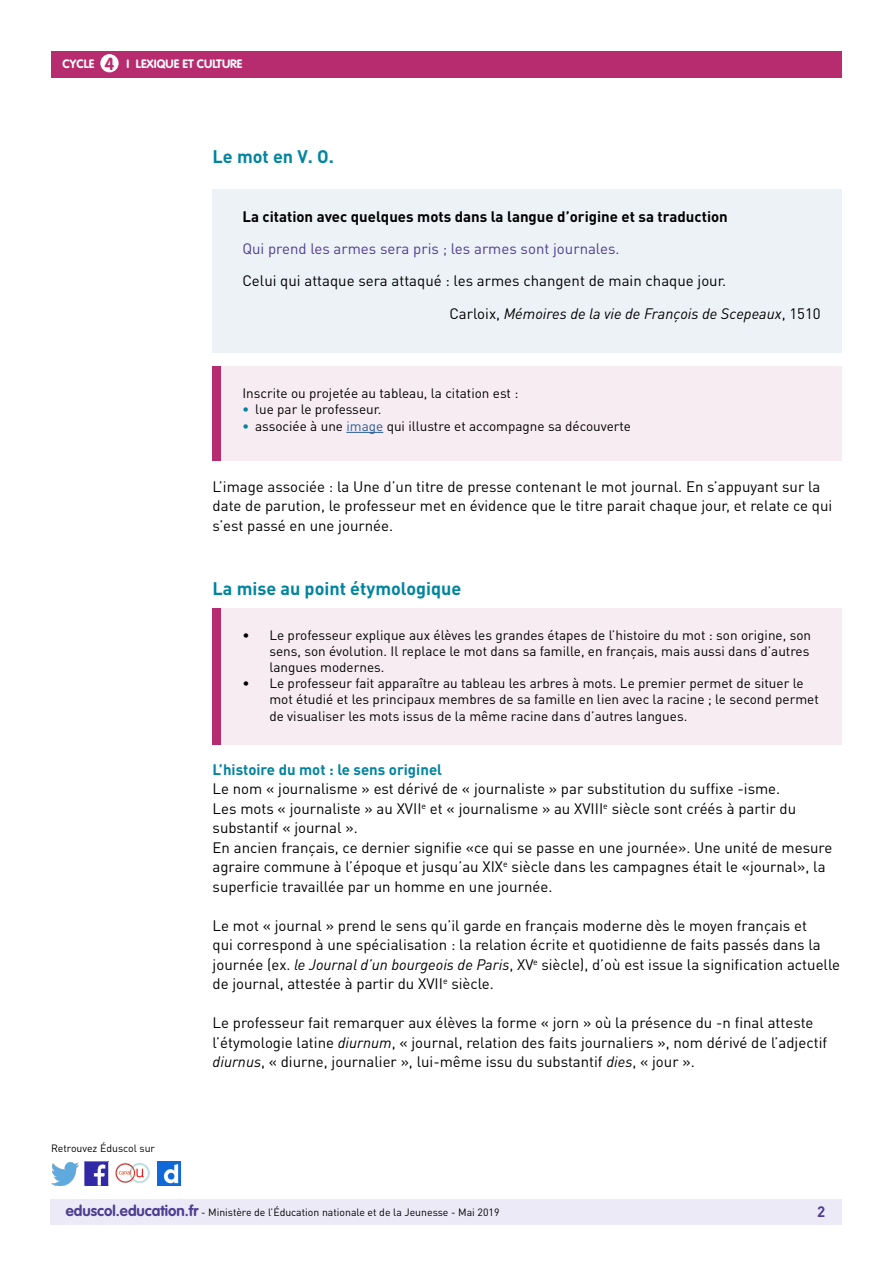
<style>
.page{position:relative;width:893px;height:1263px;background:#fff}
.page>*{position:absolute;margin:0;border:0;box-sizing:border-box;transform-origin:0 0}
.t1{font:700 18px "DIN Pro";color:#0084a0}
.t2{font:700 17.25px "VAG Rounded Std";color:#b72c6e}
.t3{font:15px/19.5px "DIN Pro";color:#000}
.t4{font:700 15px "DIN Pro";color:#000}
.t5{font:15px "DIN Pro";color:#4e3e91}
.t6{font:700 15px "DIN Pro";color:#0084a0}
.t7{font:700 15px "DIN Pro";color:#4e3e91}
.t8{font:13.5px/16.2px "DIN Pro";color:#000}
.t9{font:700 12px "VAG Rounded Std";color:#fff}
.t10{font:10.5px "DIN Pro";color:#000}
.s1{font-style:italic}
.s2{font-weight:700;color:#0084a0}
.s3{color:#275b9b}
.s4{font-family:"VAG Rounded Std";font-weight:700;font-size:15px;color:#4e3e91}
</style>
<div class="page">
<div style="left:50px;top:1199px;width:791px;height:26px;background:#eceaf6"></div>
<div style="left:51px;top:51px;width:791px;height:27px;background:#b72c6e"></div>
<div style="left:100px;top:54px;width:19px;height:18px;background:#fff;border-radius:50%"></div>
<img style="left:85px;top:1162px;width:23px;height:23px">
<img style="left:51px;top:1163px;width:28px;height:22px">
<img style="left:158px;top:1162px;width:22px;height:23px">
<img style="left:115px;top:1163px;width:35px;height:20px">
<div style="left:213px;top:367px;width:629px;height:94px;background:#f7ecf1"></div>
<hr style="left:346px;top:432px;width:37px;height:1px;background:#275b9b">
<div style="left:213px;top:367px;width:8px;height:94px;background:#b72c6e"></div>
<div style="left:213px;top:608px;width:629px;height:137px;background:#f7ecf1"></div>
<div style="left:213px;top:608px;width:8px;height:137px;background:#b72c6e"></div>
<div style="left:213px;top:189px;width:629px;height:164px;background:#edf2f6"></div>
<p class="t2" style="left:105px;top:53px;width:11px">4</p>
<p class="t9" style="left:63px;top:57px;width:33px">CYCLE</p>
<p class="t9" style="left:127px;top:57px;width:117px">I LEXIQUE ET CULTURE</p>
<p class="t1" style="left:213px;top:144px;width:123px">Le mot en V. O.</p>
<p class="t4" style="left:242px;top:207px;width:487px">La citation avec quelques mots dans la langue d’origine et sa traduction</p>
<p class="t5" style="left:242px;top:239px;width:379px">Qui prend les armes sera pris ; les armes sont journales.</p>
<p class="t3" style="left:449px;top:265px;width:373px;line-height:32.2px;text-indent:-207px">Celui qui attaque sera attaqué : les armes changent de main chaque jour.<br>Carloix, <span class="s1">Mémoires de la vie de François de Scepeaux</span>, 1510</p>
<p class="t8" style="left:242px;top:385px;width:278px">Inscrite ou projetée au tableau, la citation est :</p>
<p class="t8" style="left:242px;top:401px;width:141px"><span class="s2">•</span> lue par le professeur.</p>
<p class="t8" style="left:242px;top:417px;width:390px"><span class="s2">•</span> associée à une <span class="s3">image</span> qui illustre et accompagne sa découverte</p>
<p class="t3" style="left:213px;top:476px;width:621px">L’image associée : la Une d’un titre de presse contenant le mot journal. En s’appuyant sur la date de parution, le professeur met en évidence que le titre parait chaque jour, et relate ce qui s’est passé en une journée.</p>
<p class="t1" style="left:213px;top:577px;width:250px">La mise au point étymologique</p>
<p class="t8" style="left:269px;top:626px;width:543px;text-indent:-27px">• Le professeur explique aux élèves les grandes étapes de l’histoire du mot : son origine, son sens, son évolution. Il replace le mot dans sa famille, en français, mais aussi dans d’autres langues modernes.</p>
<p class="t8" style="left:269px;top:675px;width:551px;text-indent:-27px">• Le professeur fait apparaître au tableau les arbres à mots. Le premier permet de situer le mot étudié et les principaux membres de sa famille en lien avec la racine ; le second permet de visualiser les mots issus de la même racine dans d’autres langues.</p>
<p class="t10" style="left:51px;top:1141px;width:106px">Retrouvez Éduscol sur</p>
<p class="t6" style="left:213px;top:759px;width:231px">L’histoire du mot : le sens originel</p>
<p class="t3" style="left:213px;top:779px;width:621px">Le nom « journalisme » est dérivé de « journaliste » par substitution du suffixe -isme.<br>Les mots « journaliste » au XVII<sup>e</sup> et « journalisme » au XVIII<sup>e</sup> siècle sont créés à partir du substantif « journal ».<br>En ancien français, ce dernier signifie «ce qui se passe en une journée». Une unité de mesure agraire commune à l’époque et jusqu’au XIX<sup>e</sup> siècle dans les campagnes était le «journal», la superficie travaillée par un homme en une journée.</p>
<p class="t3" style="left:213px;top:915px;width:629px">Le mot « journal » prend le sens qu’il garde en français moderne dès le moyen français et<br>qui correspond à une spécialisation : la relation écrite et quotidienne de faits passés dans la journée (ex. <span class="s1">le Journal d’un bourgeois de Paris</span>, XV<sup>e</sup> siècle), d’où est issue la signification actuelle de journal, attestée à partir du XVII<sup>e</sup> siècle.</p>
<p class="t3" style="left:213px;top:1013px;width:616px">Le professeur fait remarquer aux élèves la forme « jorn » où la présence du -n final atteste l’étymologie latine <span class="s1">diurnum</span>, « journal, relation des faits journaliers », nom dérivé de l’adjectif <span class="s1">diurnus</span>, « diurne, journalier », lui-même issu du substantif <span class="s1">dies</span>, « jour ».</p>
<p class="t10" style="left:66px;top:1205px;width:435px"><span class="s4">eduscol.education.fr</span> - Ministère de l’Éducation nationale et de la Jeunesse - Mai 2019</p>
<p class="t7" style="left:817px;top:1201px;width:10px">2</p>
</div>
